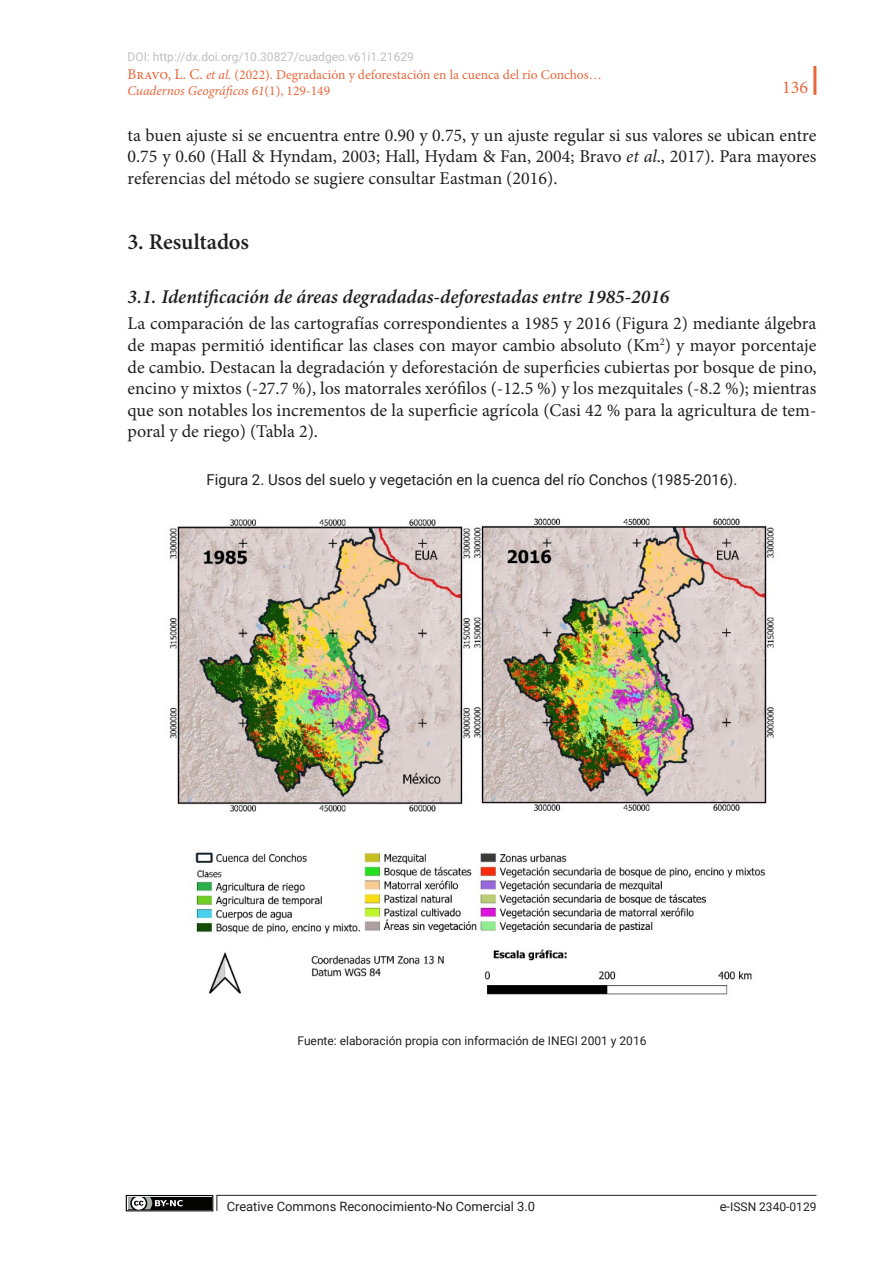
<style>
.page{position:relative;width:893px;height:1263px;background:#fff}
.page>*{position:absolute;margin:0;border:0;box-sizing:border-box;transform-origin:0 0}
.t1{font:600 22.5px "Minion Pro";letter-spacing:-.005em;color:#231f20}
.t2{font:italic 600 19.5px "Minion Pro";color:#231f20}
.t3{font:18px/21.6px "Minion Pro";color:#231f20;text-align:justify}
.t4{font:18px "Minion Pro";color:#ea663b}
.sps_figur_titulo{font:15px "Roboto";color:#231f20}
.t5{font:13.5px/16.2px "Minion Pro";color:#ea663b}
.t6{font:12.9px "Roboto";color:#231f20}
.sps_pies_figuras{font:12px "Roboto";color:#231f20}
.t7{font:12px "Roboto";color:#c0c0c0}
.s1{font-size:15px}
.s2{font-style:italic}
.s3{font-size:12.9px}
</style>
<div class="page">
<hr style="left:813px;top:66px;width:3px;height:29px;background:#ea663b">
<svg style="left:216px;top:1195px;width:601px;height:16px"></svg>
<div style="left:126px;top:1195px;width:87px;height:16px;border:1px solid #040503"></div>
<div style="left:128px;top:1197px;width:83px;height:12px;background:#040503"></div>
<svg style="left:128px;top:1197px;width:55px;height:12px"></svg>
<img style="left:169px;top:518px;width:605px;height:477px">
<p class="t7" style="left:128px;top:48px;width:288px">DOI: http://dx.doi.org/10.30827/cuadgeo.v61i1.21629</p>
<p class="t5" style="left:128px;top:66px;width:476px"><span class="s1">Bravo, L. C.</span> <span class="s2">et al.</span> (2022). Degradación y deforestación en la cuenca del río Conchos…<br><span class="s2">Cuadernos Geográficos 61</span>(1), 129-149</p>
<p class="t3" style="left:128px;top:124px;width:690px">ta buen ajuste si se encuentra entre 0.90 y 0.75, y un ajuste regular si sus valores se ubican entre 0.75 y 0.60 (Hall &amp; Hyndam, 2003; Hall, Hydam &amp; Fan, 2004; Bravo <span class="s2">et al</span>., 2017). Para mayores referencias del método se sugiere consultar Eastman (2016).</p>
<p class="t4" style="left:782px;top:75px;width:27px">136</p>
<p class="t1" style="left:128px;top:226px;width:123px">3. Resultados</p>
<p class="t2" style="left:128px;top:283px;width:543px">3.1. Identificación de áreas degradadas-deforestadas entre 1985-2016</p>
<p class="t3" style="left:128px;top:313px;width:690px">La comparación de las cartografías correspondientes a 1985 y 2016 (Figura 2) mediante álgebra de mapas permitió identificar las clases con mayor cambio absoluto (Km<sup>2</sup>) y mayor porcentaje de cambio. Destacan la degradación y deforestación de superficies cubiertas por bosque de pino, encino y mixtos (-27.7 %), los matorrales xerófilos (-12.5 %) y los mezquitales (-8.2 %); mientras que son notables los incrementos de la superficie agrícola (Casi 42 % para la agricultura de tem&shy;poral y de riego) (Tabla 2).</p>
<p class="sps_figur_titulo" style="left:207px;top:469px;width:532px">Figura 2. Usos del suelo y vegetación en la cuenca del río Conchos (1985-2016).</p>
<p class="sps_pies_figuras" style="left:298px;top:1032px;width:350px">Fuente: elaboración propia con información de INEGI 2001 y 2016</p>
<p class="t6" style="left:227px;top:1197px;width:310px">Creative Commons Reconocimiento-No Comercial 3.0</p>
<p class="sps_pies_figuras" style="left:720px;top:1198px;width:98px"><span class="s3">e-</span>ISSN 2340-0129</p>
</div>
